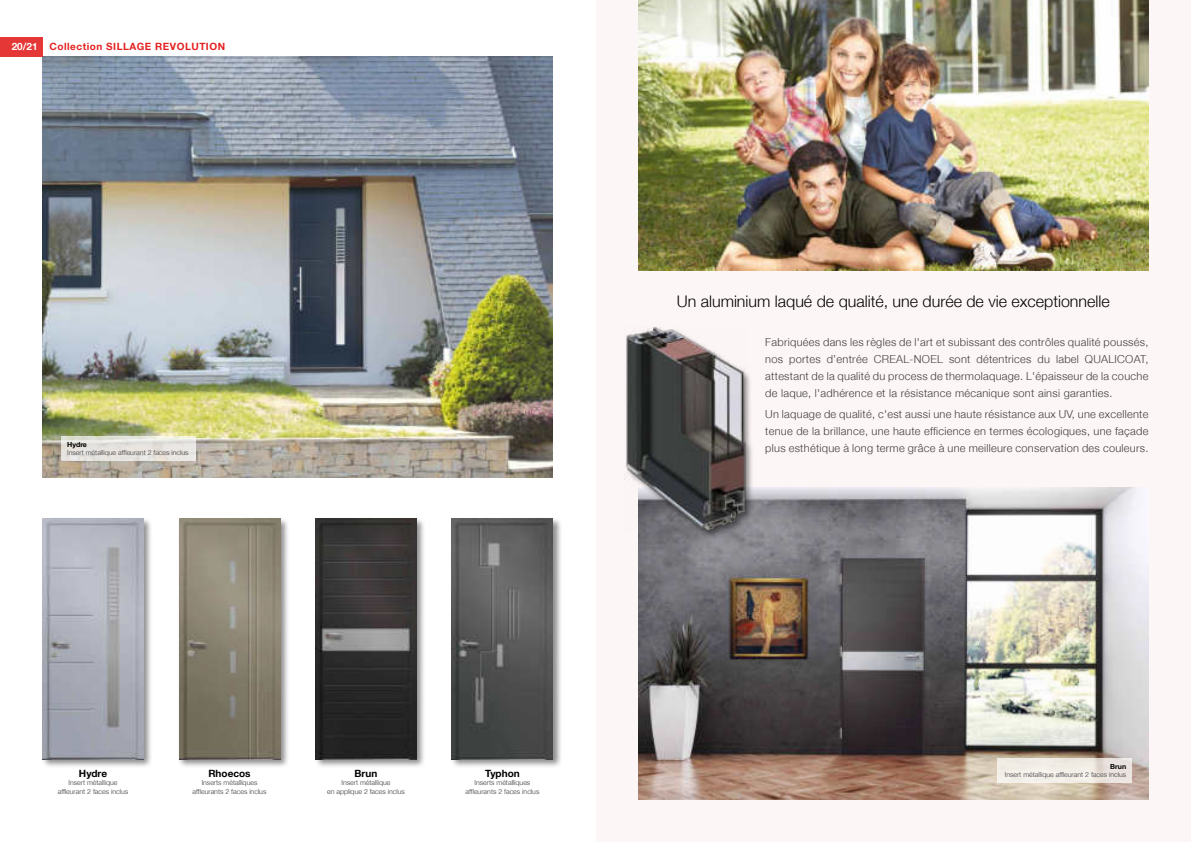
<style>
.page{position:relative;width:1191px;height:842px;background:#fff}
.page>*{position:absolute;margin:0;border:0;box-sizing:border-box;transform-origin:0 0}
.t1{font:300 16px "Helvetica 45";color:#000}
.t2{font:300 11px/17px "Helvetica 45";letter-spacing:.025em;color:#3e3d40;text-align:justify}
.t3{font:700 10px "Helvetica 75";letter-spacing:.05em;color:#e42121}
.t4{font:700 10px "Helvetica 75";color:#000}
.t5{font:700 10px "Helvetica 75";color:#fff}
.t6{font:300 7px/8.4px "Helvetica 45";color:#3e3d40;text-align:center}
.t7{font:700 7px "Helvetica 75";color:#000}
</style>
<div class="page">
<div style="left:596px;top:0;width:594px;height:842px;background:#fdf6f6"></div>
<img style="left:43px;top:57px;width:510px;height:420px">
<img style="left:638px;top:0;width:510px;height:270px">
<img style="left:638px;top:487px;width:510px;height:312px">
<div style="left:450px;top:517px;width:112px;height:252px;background:#000;opacity:.45"></div>
<img style="left:452px;top:519px;width:101px;height:240px">
<div style="left:41px;top:517px;width:112px;height:252px;background:#000;opacity:.45"></div>
<img style="left:43px;top:519px;width:101px;height:240px">
<div style="left:177px;top:517px;width:112px;height:252px;background:#000;opacity:.45"></div>
<img style="left:179px;top:519px;width:101px;height:240px">
<div style="left:314px;top:517px;width:112px;height:252px;background:#000;opacity:.45"></div>
<img style="left:315px;top:519px;width:101px;height:240px">
<div style="left:0;top:37px;width:43px;height:20px;background:#e63737"></div>
<svg style="left:997px;top:758px;width:134px;height:25px;fill:#f1ece5"></svg>
<svg style="left:62px;top:436px;width:134px;height:25px;fill:#e7e4df"></svg>
<div style="left:626px;top:327px;width:128px;height:213px;background:#000;opacity:.45"></div>
<img style="left:624px;top:327px;width:123px;height:206px">
<p class="t5" style="left:12px;top:43px;width:27px">20/21</p>
<p class="t3" style="left:50px;top:43px;width:177px">Collection SILLAGE REVOLUTION</p>
<p class="t7" style="left:67px;top:441px;width:21px">Hydre</p>
<p class="t6" style="left:67px;top:449px;width:123px">Insert métallique affleurant 2 faces inclus</p>
<p class="t4" style="left:79px;top:769px;width:30px">Hydre</p>
<p class="t6" style="left:58px;top:779px;width:72px">Insert métallique affleurant 2 faces inclus</p>
<p class="t4" style="left:208px;top:769px;width:44px">Rhoecos</p>
<p class="t6" style="left:193px;top:779px;width:75px">Inserts métalliques affleurants 2 faces inclus</p>
<p class="t4" style="left:354px;top:769px;width:24px">Brun</p>
<p class="t6" style="left:327px;top:779px;width:79px">Insert métallique<br>en applique 2 faces inclus</p>
<p class="t4" style="left:485px;top:769px;width:36px">Typhon</p>
<p class="t6" style="left:465px;top:779px;width:75px">Inserts métalliques affleurants 2 faces inclus</p>
<h1 class="t1" style="left:677px;top:295px;width:434px">Un aluminium laqué de qualité, une durée de vie exceptionnelle</h1>
<p class="t2" style="left:765px;top:334px;width:385px">Fabriquées dans les règles de l'art et subissant des contrôles qualité poussés, nos portes d’entrée CREAL-NOEL sont détentrices du label QUALICOAT, attestant de la qualité du process de thermolaquage. L'épaisseur de la couche de laque, l'adhérence et la résistance mécanique sont ainsi garanties.</p>
<p class="t2" style="left:765px;top:406px;width:385px">Un laquage de qualité, c'est aussi une haute résistance aux UV, une excellente tenue de la brillance, une haute efficience en termes écologiques, une façade plus esthétique à long terme grâce à une meilleure conservation des couleurs.</p>
<p class="t7" style="left:1110px;top:764px;width:17px">Brun</p>
<p class="t6" style="left:1004px;top:771px;width:123px">Insert métallique affleurant 2 faces inclus</p>
</div>
